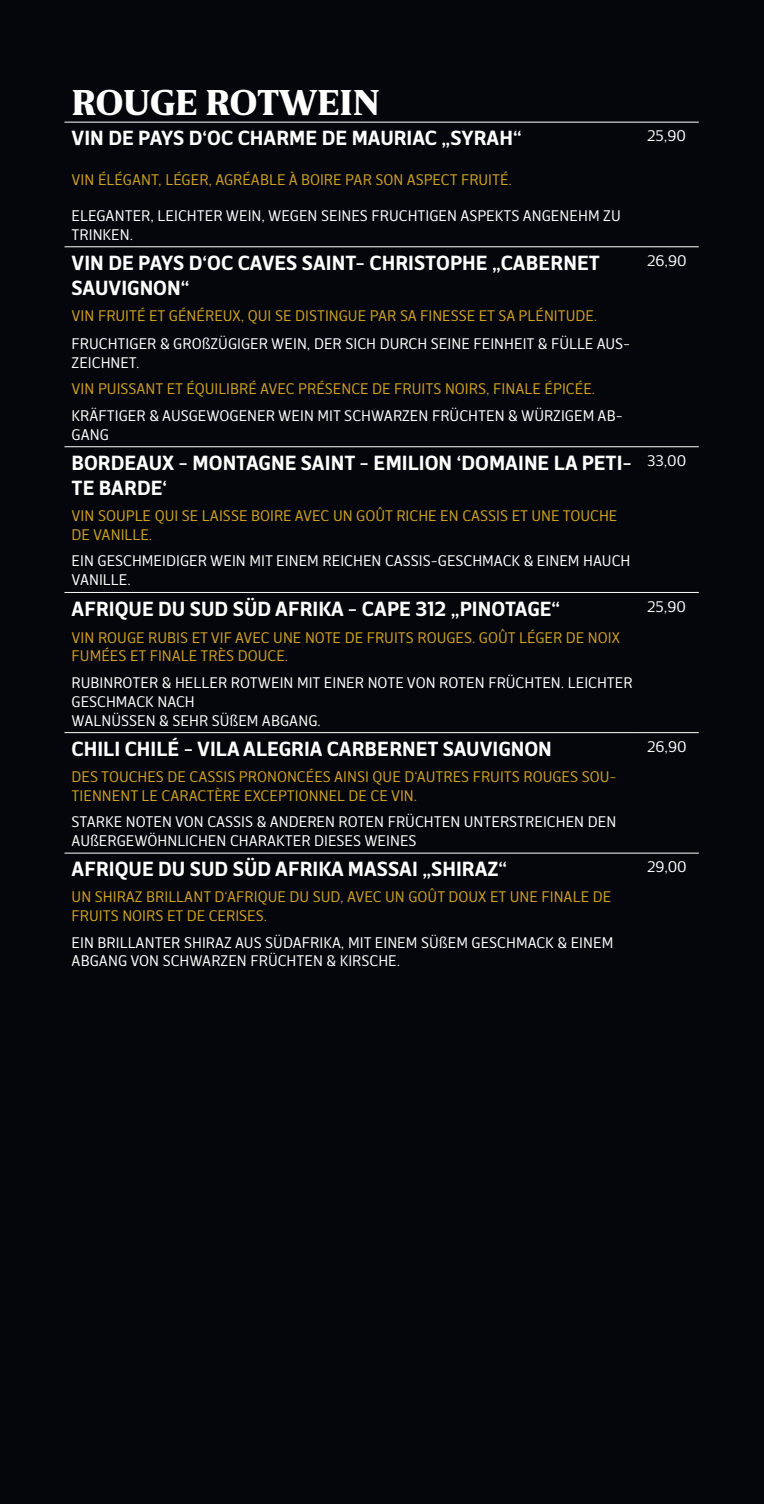
<style>
.page{position:relative;width:764px;height:1504px;background:#fff}
.page>*{position:absolute;margin:0;border:0;box-sizing:border-box;transform-origin:0 0}
.t1{font:900 36.75px "Breve News";color:#fff}
.t2{font:600 21px/25.2px "Breve Sans Text";color:#fff}
.t3{font:300 15.75px/18.9px "Breve Sans Text";color:#fff}
.t4{font:300 15.75px/18.9px "Breve Sans Text";color:#cea121}
</style>
<div class="page">
<div style="left:0;top:0;width:764px;height:1503px;background:#05060b"></div>
<hr style="left:64px;top:122px;width:576px;height:1px;background:#fff">
<hr style="left:640px;top:122px;width:59px;height:1px;background:#fff">
<hr style="left:64px;top:246px;width:576px;height:1px;background:#fff">
<hr style="left:640px;top:246px;width:59px;height:1px;background:#fff">
<hr style="left:64px;top:446px;width:576px;height:1px;background:#fff">
<hr style="left:640px;top:446px;width:59px;height:1px;background:#fff">
<hr style="left:64px;top:592px;width:576px;height:1px;background:#fff">
<hr style="left:640px;top:592px;width:59px;height:1px;background:#fff">
<hr style="left:64px;top:732px;width:576px;height:1px;background:#fff">
<hr style="left:640px;top:732px;width:59px;height:1px;background:#fff">
<hr style="left:64px;top:852px;width:576px;height:1px;background:#fff">
<hr style="left:640px;top:852px;width:59px;height:1px;background:#fff">
<h1 class="t1" style="left:72px;top:81px;width:310px">ROUGE ROTWEIN</h1>
<h2 class="t2" style="left:72px;top:126px;width:452px">VIN DE PAYS D‘OC CHARME DE MAURIAC „SYRAH“</h2>
<p class="t3" style="left:647px;top:126px;width:40px">25,90</p>
<p class="t4" style="left:72px;top:171px;width:442px">VIN ÉLÉGANT, LÉGER, AGRÉABLE À BOIRE PAR SON ASPECT FRUITÉ.</p>
<p class="t3" style="left:72px;top:206px;width:551px">ELEGANTER, LEICHTER WEIN, WEGEN SEINES FRUCHTIGEN ASPEKTS ANGENEHM ZU<br>TRINKEN.</p>
<h2 class="t2" style="left:72px;top:250px;width:530px">VIN DE PAYS D‘OC CAVES SAINT- CHRISTOPHE „CABERNET<br>SAUVIGNON“</h2>
<p class="t3" style="left:647px;top:251px;width:41px">26,90</p>
<p class="t4" style="left:72px;top:306px;width:527px">VIN FRUITÉ ET GÉNÉREUX, QUI SE DISTINGUE PAR SA FINESSE ET SA PLÉNITUDE.</p>
<p class="t3" style="left:72px;top:334px;width:560px">FRUCHTIGER &amp; GROßZÜGIGER WEIN, DER SICH DURCH SEINE FEINHEIT &amp; FÜLLE AUS-<br>ZEICHNET.</p>
<p class="t4" style="left:72px;top:380px;width:525px">VIN PUISSANT ET ÉQUILIBRÉ AVEC PRÉSENCE DE FRUITS NOIRS, FINALE ÉPICÉE.</p>
<p class="t3" style="left:72px;top:406px;width:553px">KRÄFTIGER &amp; AUSGEWOGENER WEIN MIT SCHWARZEN FRÜCHTEN &amp; WÜRZIGEM AB-<br>GANG</p>
<h2 class="t2" style="left:72px;top:450px;width:562px">BORDEAUX - MONTAGNE SAINT - EMILION ‘DOMAINE LA PETI-<br>TE BARDE‘</h2>
<p class="t3" style="left:647px;top:451px;width:41px">33,00</p>
<p class="t4" style="left:72px;top:506px;width:547px">VIN SOUPLE QUI SE LAISSE BOIRE AVEC UN GOÛT RICHE EN CASSIS ET UNE TOUCHE<br>DE VANILLE.</p>
<p class="t3" style="left:72px;top:551px;width:560px">EIN GESCHMEIDIGER WEIN MIT EINEM REICHEN CASSIS-GESCHMACK &amp; EINEM HAUCH<br>VANILLE.</p>
<h2 class="t2" style="left:72px;top:596px;width:490px">AFRIQUE DU SUD SÜD AFRIKA - CAPE 312 „PINOTAGE“</h2>
<p class="t3" style="left:647px;top:596px;width:40px">25,90</p>
<p class="t4" style="left:72px;top:627px;width:550px">VIN ROUGE RUBIS ET VIF AVEC UNE NOTE DE FRUITS ROUGES. GOÛT LÉGER DE NOIX<br>FUMÉES ET FINALE TRÈS DOUCE.</p>
<p class="t3" style="left:72px;top:673px;width:563px">RUBINROTER &amp; HELLER ROTWEIN MIT EINER NOTE VON ROTEN FRÜCHTEN. LEICHTER<br>GESCHMACK NACH<br>WALNÜSSEN &amp; SEHR SÜßEM ABGANG.</p>
<h2 class="t2" style="left:72px;top:736px;width:482px">CHILI CHILÉ - VILA ALEGRIA CARBERNET SAUVIGNON</h2>
<p class="t3" style="left:647px;top:737px;width:41px">26,90</p>
<p class="t4" style="left:72px;top:767px;width:546px">DES TOUCHES DE CASSIS PRONONCÉES AINSI QUE D‘AUTRES FRUITS ROUGES SOU-<br>TIENNENT LE CARACTÈRE EXCEPTIONNEL DE CE VIN.</p>
<p class="t3" style="left:72px;top:812px;width:546px">STARKE NOTEN VON CASSIS &amp; ANDEREN ROTEN FRÜCHTEN UNTERSTREICHEN DEN<br>AUßERGEWÖHNLICHEN CHARAKTER DIESES WEINES</p>
<h2 class="t2" style="left:72px;top:856px;width:437px">AFRIQUE DU SUD SÜD AFRIKA MASSAI „SHIRAZ“</h2>
<p class="t3" style="left:647px;top:857px;width:41px">29,00</p>
<p class="t4" style="left:72px;top:887px;width:541px">UN SHIRAZ BRILLANT D‘AFRIQUE DU SUD, AVEC UN GOÛT DOUX ET UNE FINALE DE<br>FRUITS NOIRS ET DE CERISES.</p>
<p class="t3" style="left:72px;top:932px;width:543px">EIN BRILLANTER SHIRAZ AUS SÜDAFRIKA, MIT EINEM SÜßEM GESCHMACK &amp; EINEM<br>ABGANG VON SCHWARZEN FRÜCHTEN &amp; KIRSCHE.</p>
</div>
